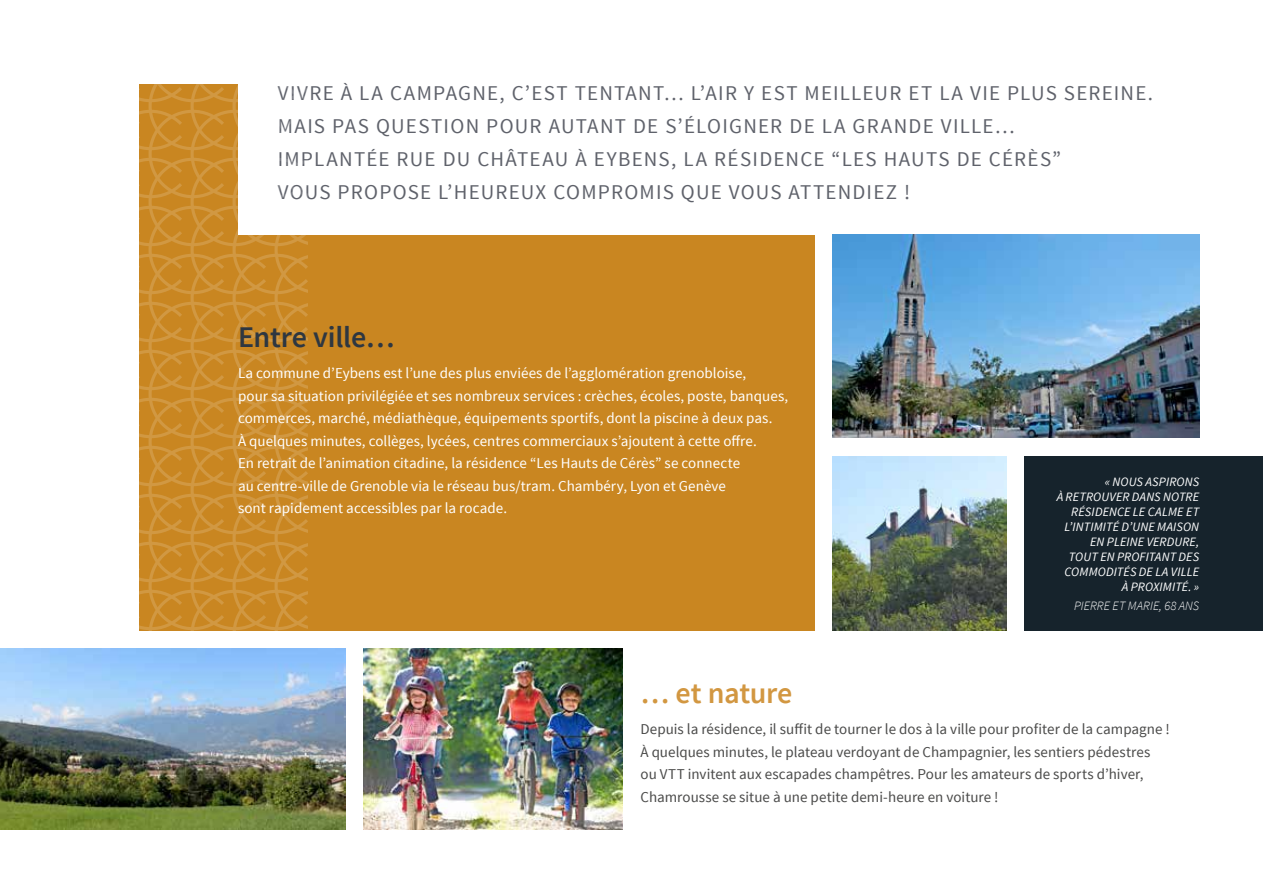
<style>
.page{position:relative;width:1263px;height:893px;background:#fff}
.page>*{position:absolute;margin:0;border:0;box-sizing:border-box;transform-origin:0 0}
.t1{font:600 30px "Source Sans Pro";letter-spacing:-.01em;color:#2e3741}
.t2{font:600 30px "Source Sans Pro";letter-spacing:-.01em;color:#d29741}
.t3{font:21px/33px "Source Sans Pro";letter-spacing:.055em;color:#5f626b}
.t4{font:15px/22.5px "Source Sans Pro";letter-spacing:.005em;color:#fff}
.t5{font:15px/22.5px "Source Sans Pro";letter-spacing:.005em;color:#4a4a49}
.t6{font:italic 12.75px/15px "Source Sans Pro";letter-spacing:.01em;color:#fff;text-align:right}
.t7{font:italic 300 12.75px "Source Sans Pro";letter-spacing:.01em;color:#fff}
</style>
<div class="page">
<div style="left:139px;top:84px;width:676px;height:546px;background:#c98621"></div>
<div style="left:238px;top:58px;width:961px;height:177px;background:#fff"></div>
<div style="left:1025px;top:456px;width:238px;height:174px;background:#16232c"></div>
<img style="left:0;top:648px;width:345px;height:181px">
<img style="left:833px;top:456px;width:174px;height:174px">
<img style="left:363px;top:648px;width:259px;height:181px">
<img style="left:833px;top:235px;width:366px;height:202px">
<svg style="left:139px;top:84px;width:168px;height:546px"></svg>
<p class="t3" style="left:278px;top:77px;width:877px">VIVRE À LA CAMPAGNE, C’EST TENTANT… L’AIR Y EST MEILLEUR ET LA VIE PLUS SEREINE.<br>MAIS PAS QUESTION POUR AUTANT DE S’ÉLOIGNER DE LA GRANDE VILLE…<br>IMPLANTÉE RUE DU CHÂTEAU À EYBENS, LA RÉSIDENCE “LES HAUTS DE CÉRÈS”<br>VOUS PROPOSE L’HEUREUX COMPROMIS QUE VOUS ATTENDIEZ !</p>
<h1 class="t1" style="left:238px;top:319px;width:158px">Entre ville…</h1>
<p class="t4" style="left:238px;top:362px;width:552px">La commune d’Eybens est l’une des plus enviées de l’agglomération grenobloise,<br>pour sa situation privilégiée et ses nombreux services : crèches, écoles, poste, banques, commerces, marché, médiathèque, équipements sportifs, dont la piscine à deux pas.<br>À quelques minutes, collèges, lycées, centres commerciaux s’ajoutent à cette offre.<br>En retrait de l’animation citadine, la résidence “Les Hauts de Cérès” se connecte<br>au centre-ville de Grenoble via le réseau bus/tram. Chambéry, Lyon et Genève<br>sont rapidement accessibles par la rocade.</p>
<p class="t6" style="left:1057px;top:474px;width:144px">« NOUS ASPIRONS<br>À RETROUVER DANS NOTRE<br>RÉSIDENCE LE CALME ET<br>L’INTIMITÉ D’UNE MAISON<br>EN PLEINE VERDURE,<br>TOUT EN PROFITANT DES<br>COMMODITÉS DE LA VILLE<br>À PROXIMITÉ. »</p>
<p class="t7" style="left:1074px;top:598px;width:127px">PIERRE ET MARIE, 68 ANS</p>
<h1 class="t2" style="left:640px;top:674px;width:153px">… et nature</h1>
<p class="t5" style="left:640px;top:718px;width:531px">Depuis la résidence, il suffit de tourner le dos à la ville pour profiter de la campagne !<br>À quelques minutes, le plateau verdoyant de Champagnier, les sentiers pédestres ou VTT invitent aux escapades champêtres. Pour les amateurs de sports d’hiver, Chamrousse se situe à une petite demi-heure en voiture !</p>
</div>
